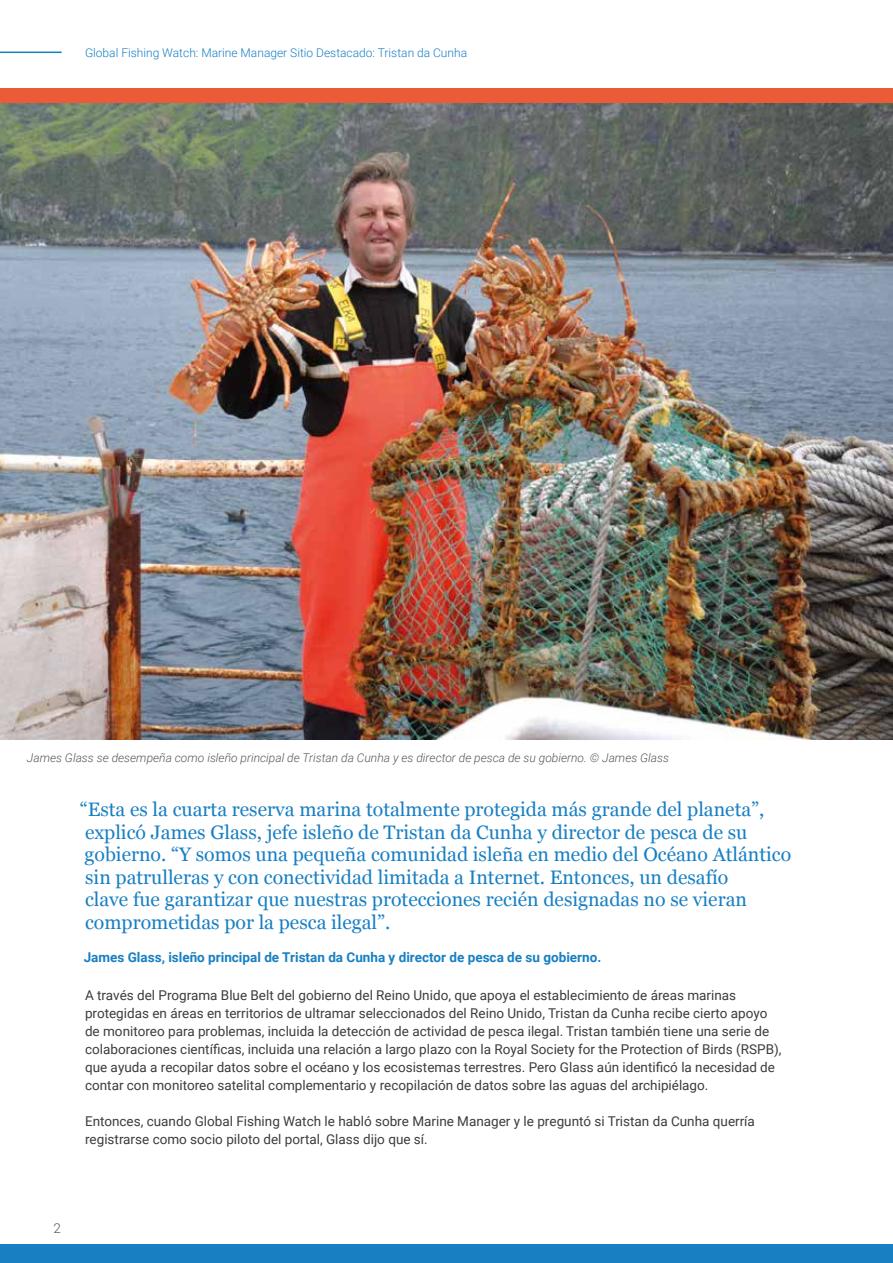
<style>
.page{position:relative;width:893px;height:1263px;background:#fff}
.page>*{position:absolute;margin:0;border:0;box-sizing:border-box;transform-origin:0 0}
.t1{font:19.5px/22.5px "Georgia";color:#187fc3}
.t2{font:13.5px/18px "Roboto";color:#3c3c3b}
.t3{font:700 13.5px "Roboto";color:#187fc3}
.t4{font:300 13.5px "Roboto";color:#575756}
.t5{font:italic 300 12px "Roboto";color:#575756}
.t6{font:300 12px "Roboto";color:#187fc3}
</style>
<div class="page">
<img style="left:0;top:103px;width:893px;height:636px">
<hr style="left:0;top:52px;width:62px;height:1px;background:#187fc3">
<div style="left:0;top:89px;width:893px;height:14px;background:#eb5b38"></div>
<div style="left:0;top:1244px;width:893px;height:19px;background:#187fc3"></div>
<p class="t6" style="left:85px;top:45px;width:384px">Global Fishing Watch: Marine Manager Sitio Destacado: Tristan da Cunha</p>
<p class="t5" style="left:27px;top:749px;width:644px">James Glass se desempeña como isleño principal de Tristan da Cunha y es director de pesca de su gobierno. © James Glass</p>
<p class="t1" style="left:80px;top:797px;width:713px">“Esta es la cuarta reserva marina totalmente protegida más grande del planeta”, explicó James Glass, jefe isleño de Tristan da Cunha y director de pesca de su gobierno. “Y somos una pequeña comunidad isleña en medio del Océano Atlántico sin patrulleras y con conectividad limitada a Internet. Entonces, un desafío<br>clave fue garantizar que nuestras protecciones recién designadas no se vieran comprometidas por la pesca ilegal”.</p>
<p class="t3" style="left:84px;top:947px;width:519px">James Glass, isleño principal de Tristan da Cunha y director de pesca de su gobierno.</p>
<p class="t2" style="left:85px;top:986px;width:698px">A través del Programa Blue Belt del gobierno del Reino Unido, que apoya el establecimiento de áreas marinas protegidas en áreas en territorios de ultramar seleccionados del Reino Unido, Tristan da Cunha recibe cierto apoyo de monitoreo para problemas, incluida la detección de actividad de pesca ilegal. Tristan también tiene una serie de colaboraciones científicas, incluida una relación a largo plazo con la Royal Society for the Protection of Birds (RSPB), que ayuda a recopilar datos sobre el océano y los ecosistemas terrestres. Pero Glass aún identificó la necesidad de contar con monitoreo satelital complementario y recopilación de datos sobre las aguas del archipiélago.</p>
<p class="t2" style="left:85px;top:1112px;width:671px">Entonces, cuando Global Fishing Watch le habló sobre Marine Manager y le preguntó si Tristan da Cunha querría registrarse como socio piloto del portal, Glass dijo que sí.</p>
<p class="t4" style="left:53px;top:1219px;width:9px">2</p>
</div>
